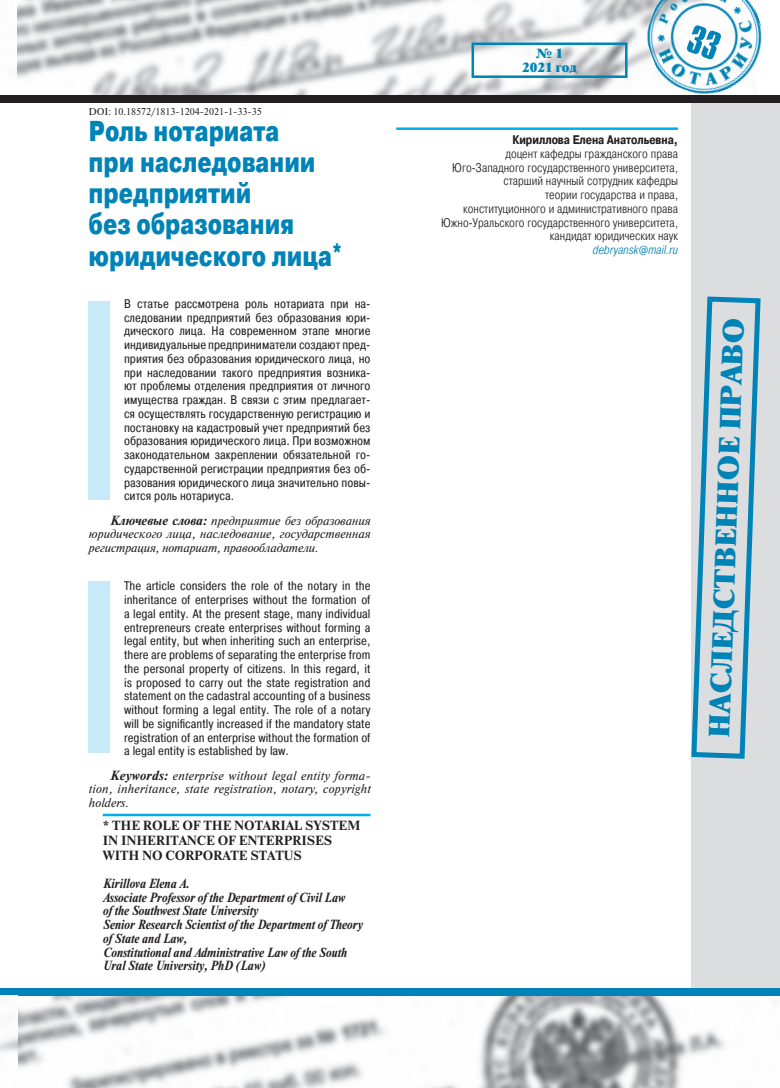
<style>
.page{position:relative;width:780px;height:1088px;background:#fff}
.page>*{position:absolute;margin:0;border:0;box-sizing:border-box;transform-origin:0 0}
.t1{font:900 28.75px/31.2px "Pragmatica Cond";color:#0083b6;scale:.85 1}
.t2{font:27.5px "Newton XC";color:#0083b6}
.t3{font:12.5px/13.8px "Pragmatica Cond";color:#231f20;text-align:justify}
.t4{font:300 12.5px/13.8px "Pragmatica Cond";color:#231f20;text-align:right}
.t5{font:italic 12.5px/13.8px "Newton C";color:#231f20;text-align:justify}
.t6{font:italic 700 12.5px/13.8px "Newton C";color:#231f20;scale:.9 1}
.t7{font:700 12.5px/15px "Newton C";color:#231f20}
.t8{font:700 12.5px "Pragmatica Cond C";color:#231f20}
.t9{font:italic 300 12.5px "Pragmatica Cond";color:#0083b6}
.t10{font:12.5px/13.8px "Newton XC";color:#0083b6;text-align:center}
.t11{font:10px "Newton C";color:#231f20}
.s1{font-weight:700}
</style>
<div class="page">
<img style="left:0;top:0;width:779px;height:96px">
<img style="left:0;top:996px;width:725px;height:92px">
<div style="left:691px;top:103px;width:89px;height:886px;background:#dcdddf"></div>
<svg style="left:470px;top:41px;width:158px;height:38px"></svg>
<div style="left:18px;top:96px;width:762px;height:7px;background:#231f20"></div>
<img style="left:632px;top:0;width:145px;height:96px">
<div style="left:18px;top:989px;width:762px;height:7px;background:#0083b6"></div>
<div style="left:0;top:96px;width:18px;height:7px;background:#231f20"></div>
<div style="left:0;top:989px;width:18px;height:7px;background:#0083b6"></div>
<svg style="left:691px;top:296px;width:70px;height:463px"></svg>
<hr style="left:103px;top:814px;width:267px;height:2px;background:#00aeef">
<div style="left:89px;top:301px;width:21px;height:199px;background:#c6eafa"></div>
<div style="left:89px;top:581px;width:21px;height:172px;background:#c6eafa"></div>
<hr style="left:396px;top:127px;width:282px;height:3px;background:#00aeef">
<svg style="left:685px;top:24px;width:37px;height:36px"></svg>
<p class="t11" style="left:89px;top:108px;width:174px">DOI: 10.18572/1813-1204-2021-1-33-35</p>
<h1 class="t1" style="left:89px;top:116px;width:300px">Роль нотариата<br>при наследовании предприятий<br>без образования юридического лица*</h1>
<p class="t3" style="left:124px;top:297px;width:248px">В статье рассмотрена роль нотариата при на&shy;следовании предприятий без образования юри&shy;дического лица. На современном этапе многие индивидуальные предприниматели создают пред&shy;приятия без образования юридического лица, но при наследовании такого предприятия возника&shy;ют проблемы отделения предприятия от личного имущества граждан. В связи с этим предлагает&shy;ся осуществлять государственную регистрацию и постановку на кадастровый учет предприятий без образования юридического лица. При возможном законодательном закреплении обязательной го&shy;сударственной регистрации предприятия без об&shy;разования юридического лица значительно повы&shy;сится роль нотариуса.</p>
<p class="t5" style="left:89px;top:515px;width:283px;text-indent:21px"><span class="s1">Ключевые слова:</span> предприятие без образования юридического лица, наследование, государственная регистрация, нотариат, правообладатели.</p>
<p class="t3" style="left:124px;top:580px;width:248px">The article considers the role of the notary in the inheritance of enterprises without the formation of a legal entity. At the present stage, many individual entrepreneurs create enterprises without forming a legal entity, but when inheriting such an enterprise, there are problems of separating the enterprise from the personal property of citizens. In this regard, it is proposed to carry out the state registration and statement on the cadastral accounting of a business without forming a legal entity. The role of a notary will be significantly increased if the mandatory state registration of an enterprise without the formation of a legal entity is established by law.</p>
<p class="t5" style="left:89px;top:770px;width:283px;text-indent:21px"><span class="s1">Keywords:</span> enterprise without legal entity forma&shy;tion, inheritance, state registration, notary, copyright holders.</p>
<p class="t7" style="left:103px;top:819px;width:259px">* THE ROLE OF THE NOTARIAL SYSTEM<br>IN INHERITANCE OF ENTERPRISES<br>WITH NO CORPORATE STATUS</p>
<p class="t6" style="left:103px;top:878px;width:290px">Kirillova Elena A.<br>Associate Professor of the Department of Civil Law<br>of the Southwest State University<br>Senior Research Scientist of the Department of Theory of State and Law,<br>Constitutional and Administrative Law of the South Ural State University, PhD (Law)</p>
<p class="t10" style="left:522px;top:47px;width:56px">№ 1<br>2021 год</p>
<p class="t8" style="left:512px;top:133px;width:167px">Кириллова Елена Анатольевна,</p>
<p class="t4" style="left:441px;top:147px;width:238px">доцент кафедры гражданского права Юго-Западного государственного университета, старший научный сотрудник кафедры<br>теории государства и права,<br>конституционного и административного права Южно-Уральского государственного университета, кандидат юридических наук</p>
<p class="t9" style="left:592px;top:245px;width:87px">debryansk@mail.ru</p>
<h2 class="t2" style="left:703px;top:737px;width:421px;rotate:-88deg">НАСЛЕДСТВЕННОЕ ПРАВО</h2>
</div>
